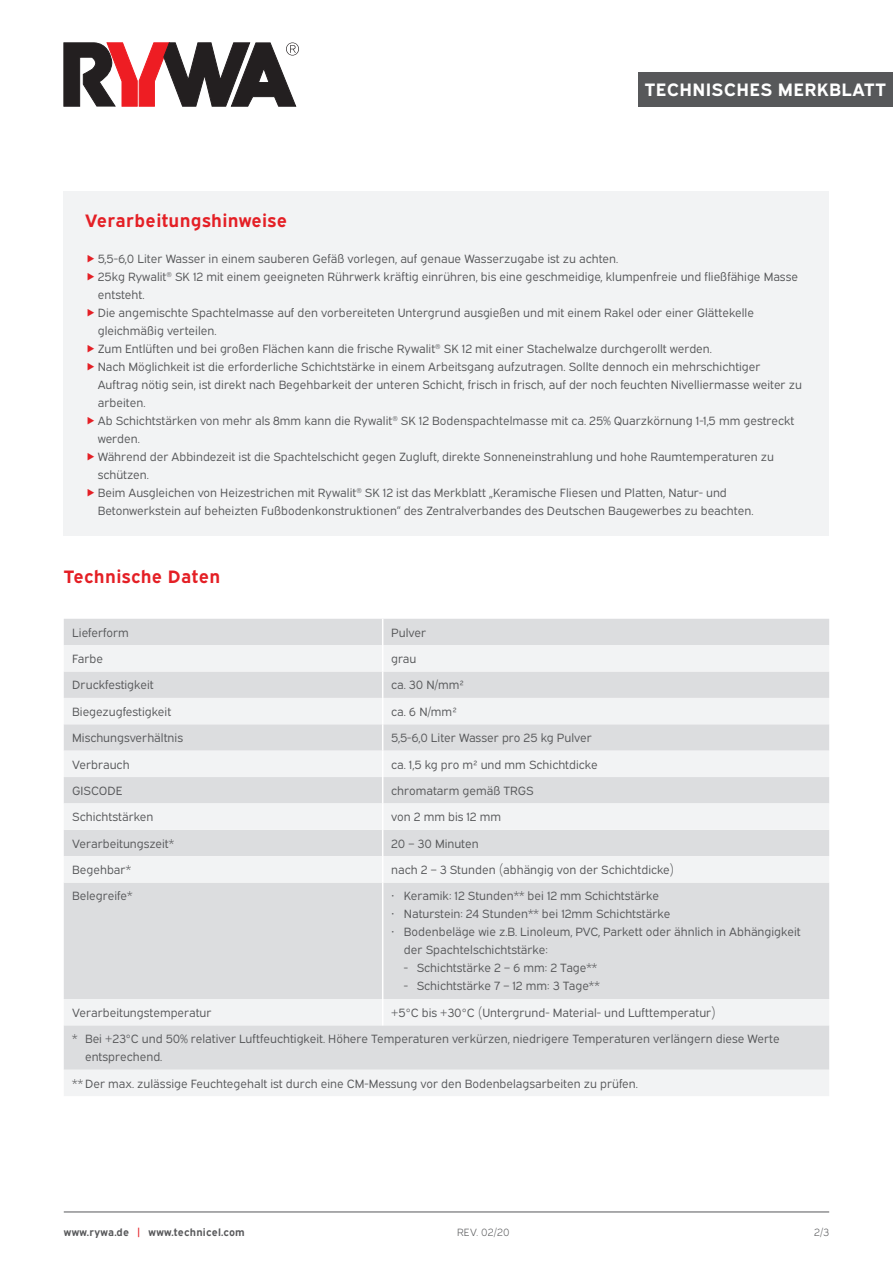
<style>
.page{position:relative;width:893px;height:1263px;background:#fff}
.page>*{position:absolute;margin:0;border:0;box-sizing:border-box;transform-origin:0 0}
.t1{font:700 18px "Expressway Rg";letter-spacing:.02em;color:#e41f25}
.t2{font:700 18px "Expressway Rg";letter-spacing:.02em;color:#fff}
.t3{font:12px/18px "Expressway Bk";color:#57585a}
.t4{font:700 10.5px "Expressway Rg";letter-spacing:.02em;color:#57585a}
.t5{font:10.5px "Expressway Lt";letter-spacing:.02em;color:#57585a}
.s1{color:#e41f25}
</style>
<div class="page">
<div style="left:638px;top:72px;width:255px;height:34px;background:#57585a"></div>
<hr style="left:64px;top:1212px;width:765px;height:1px;background:#57585a">
<svg style="left:64px;top:43px;width:235px;height:63px"></svg>
<div style="left:64px;top:191px;width:765px;height:345px;background:#f2f3f4"></div>
<div style="left:64px;top:619px;width:765px;height:26px;background:#dcdddf"></div>
<svg style="left:64px;top:645px;width:765px;height:451px;fill:#dcdddf"></svg>
<svg style="left:382px;top:619px;width:1px;height:263px"></svg>
<hr style="left:382px;top:882px;width:1px;height:117px;background:#fff">
<svg style="left:382px;top:999px;width:1px;height:26px"></svg>
<h1 class="t2" style="left:645px;top:76px;width:243px">TECHNISCHES MERKBLATT</h1>
<h1 class="t1" style="left:85px;top:206px;width:204px">Verarbeitungshinweise</h1>
<p class="t3" style="left:98px;top:248px;width:706px">5,5-6,0 Liter Wasser in einem sauberen Gefäß vorlegen, auf genaue Wasserzugabe ist zu achten.<br>25kg Rywalit<sup>®</sup> SK 12 mit einem geeigneten Rührwerk kräftig einrühren, bis eine geschmeidige, klumpenfreie und fließfähige Masse entsteht.<br>Die angemischte Spachtelmasse auf den vorbereiteten Untergrund ausgießen und mit einem Rakel oder einer Glättekelle gleichmäßig verteilen.<br>Zum Entlüften und bei großen Flächen kann die frische Rywalit<sup>®</sup> SK 12 mit einer Stachelwalze durchgerollt werden.<br>Nach Möglichkeit ist die erforderliche Schichtstärke in einem Arbeitsgang aufzutragen. Sollte dennoch ein mehrschichtiger Auftrag nötig sein, ist direkt nach Begehbarkeit der unteren Schicht, frisch in frisch, auf der noch feuchten Nivelliermasse weiter zu arbeiten.<br>Ab Schichtstärken von mehr als 8mm kann die Rywalit<sup>®</sup> SK 12 Bodenspachtelmasse mit ca. 25% Quarzkörnung 1-1,5 mm gestreckt werden.<br>Während der Abbindezeit ist die Spachtelschicht gegen Zugluft, direkte Sonneneinstrahlung und hohe Raumtemperaturen zu schützen.<br>Beim Ausgleichen von Heizestrichen mit Rywalit<sup>®</sup> SK 12 ist das Merkblatt „Keramische Fliesen und Platten, Natur- und Betonwerkstein auf beheizten Fußbodenkonstruktionen“ des Zentralverbandes des Deutschen Baugewerbes zu beachten.</p>
<h1 class="t1" style="left:64px;top:563px;width:158px">Technische Daten</h1>
<p class="t3" style="left:72px;top:622px;width:58px">Lieferform</p>
<p class="t3" style="left:391px;top:622px;width:36px">Pulver</p>
<p class="t3" style="left:72px;top:648px;width:32px">Farbe</p>
<p class="t3" style="left:391px;top:648px;width:27px">grau</p>
<p class="t3" style="left:72px;top:675px;width:83px">Druckfestigkeit</p>
<p class="t3" style="left:391px;top:675px;width:74px">ca. 30 N/mm²</p>
<p class="t3" style="left:72px;top:701px;width:100px">Biegezugfestigkeit</p>
<p class="t3" style="left:391px;top:701px;width:67px">ca. 6 N/mm²</p>
<p class="t3" style="left:72px;top:728px;width:112px">Mischungsverhältnis</p>
<p class="t3" style="left:391px;top:728px;width:202px">5,5-6,0 Liter Wasser pro 25 kg Pulver</p>
<p class="t3" style="left:72px;top:754px;width:59px">Verbrauch</p>
<p class="t3" style="left:391px;top:754px;width:208px">ca. 1,5 kg pro m² und mm Schichtdicke</p>
<p class="t3" style="left:72px;top:780px;width:52px">GISCODE</p>
<p class="t3" style="left:391px;top:780px;width:144px">chromatarm gemäß TRGS</p>
<p class="t3" style="left:72px;top:807px;width:83px">Schichtstärken</p>
<p class="t3" style="left:391px;top:807px;width:111px">von 2 mm bis 12 mm</p>
<p class="t3" style="left:72px;top:833px;width:103px">Verarbeitungszeit*</p>
<p class="t3" style="left:391px;top:833px;width:89px">20 – 30 Minuten</p>
<p class="t3" style="left:72px;top:859px;width:60px">Begehbar*</p>
<p class="t3" style="left:391px;top:859px;width:285px">nach 2 – 3 Stunden (abhängig von der Schichtdicke)</p>
<p class="t3" style="left:72px;top:886px;width:62px">Belegreife*</p>
<p class="t3" style="left:391px;top:886px;width:269px">• Keramik: 12 Stunden** bei 12 mm Schichtstärke</p>
<p class="t3" style="left:391px;top:904px;width:281px">• Naturstein: 24 Stunden** bei 12mm Schichtstärke</p>
<p class="t3" style="left:404px;top:922px;width:398px;text-indent:-13px">• Bodenbeläge wie z.B. Linoleum, PVC, Parkett oder ähnlich in Abhängigkeit der Spachtelschichtstärke:</p>
<p class="t3" style="left:404px;top:958px;width:195px">- Schichtstärke 2 – 6 mm: 2 Tage**</p>
<p class="t3" style="left:404px;top:976px;width:197px">- Schichtstärke 7 – 12 mm: 3 Tage**</p>
<p class="t3" style="left:72px;top:1002px;width:141px">Verarbeitungstemperatur</p>
<p class="t3" style="left:72px;top:998px;width:709px;line-height:26.4px;text-indent:319px">+5°C bis +30°C (Untergrund- Material- und Lufttemperatur)<br>* Bei +23°C und 50% relativer Luftfeuchtigkeit. Höhere Temperaturen verkürzen, niedrigere Temperaturen verlängern diese Werte</p>
<p class="t3" style="left:72px;top:1042px;width:567px;line-height:26.4px;text-indent:13px">entsprechend.<br>** Der max. zulässige Feuchtegehalt ist durch eine CM-Messung vor den Bodenbelagsarbeiten zu prüfen.</p>
<p class="t4" style="left:64px;top:1223px;width:183px">www.rywa.de <span class="s1">|</span> www.technicel.com</p>
<p class="t5" style="left:457px;top:1224px;width:54px">REV. 02/20</p>
<p class="t5" style="left:814px;top:1224px;width:16px">2/3</p>
</div>
